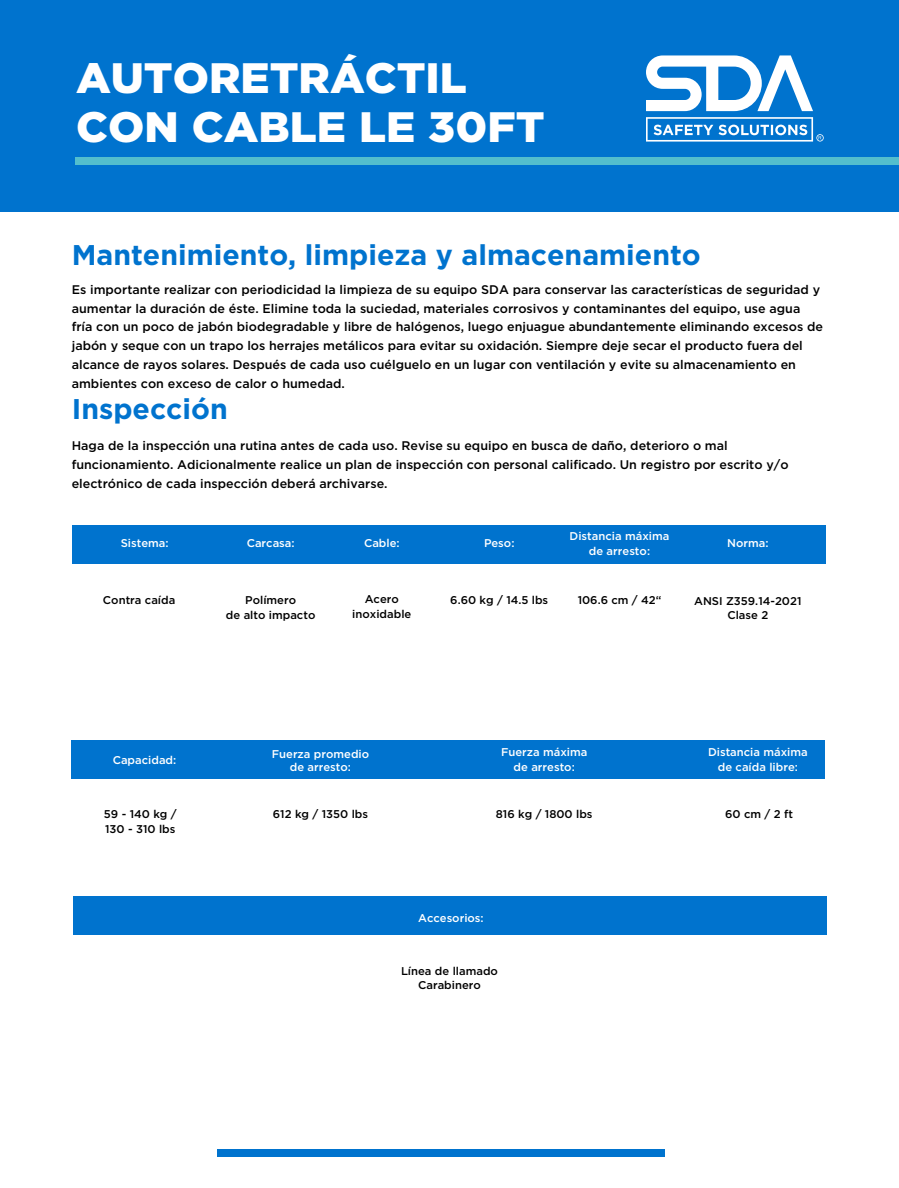
<style>
.page{position:relative;width:899px;height:1188px;background:#fff}
.page>*{position:absolute;margin:0;border:0;box-sizing:border-box;transform-origin:0 0}
.t1{font:900 42.5px/48.6px "Gotham";color:#fff}
.t2{font:700 42.5px "Rajdhani";color:#fff}
.t3{font:700 28.5px "Gotham";color:#0073ce}
.t4{font:500 12.5px/18.8px "Gotham";color:#000}
.t5{font:500 11.25px/14.4px "Gotham";color:#000;text-align:center}
.t6{font:500 11.25px/14.5px "Gotham";color:#fff;text-align:center}
</style>
<div class="page">
<div style="left:0;top:0;width:899px;height:212px;background:#0073ce"></div>
<div style="left:76px;top:157px;width:823px;height:7px;background:#53becd"></div>
<svg style="left:646px;top:55px;width:167px;height:56px"></svg>
<svg style="left:646px;top:117px;width:177px;height:24px"></svg>
<div style="left:217px;top:1149px;width:448px;height:7px;background:#0073ce"></div>
<div style="left:72px;top:524px;width:753px;height:39px;background:#0073ce"></div>
<div style="left:72px;top:739px;width:753px;height:39px;background:#0073ce"></div>
<div style="left:73px;top:895px;width:753px;height:39px;background:#0073ce"></div>
<h1 class="t1" style="left:76px;top:54px;width:470px">AUTORETRÁCTIL<br>CON CABLE LE 30FT</h1>
<h1 class="t2" style="left:237px;top:99px;width:156px">(PC100K)</h1>
<h2 class="t3" style="left:72px;top:236px;width:630px">Mantenimiento, limpieza y almacenamiento</h2>
<p class="t4" style="left:72px;top:280px;width:752px">Es importante realizar con periodicidad la limpieza de su equipo SDA para conservar las características de seguridad y aumentar la duración de éste. Elimine toda la suciedad, materiales corrosivos y contaminantes del equipo, use agua fría con un poco de jabón biodegradable y libre de halógenos, luego enjuague abundantemente eliminando excesos de jabón y seque con un trapo los herrajes metálicos para evitar su oxidación. Siempre deje secar el producto fuera del alcance de rayos solares. Después de cada uso cuélguelo en un lugar con ventilación y evite su almacenamiento en ambientes con exceso de calor o humedad.</p>
<h2 class="t3" style="left:72px;top:390px;width:157px">Inspección</h2>
<p class="t4" style="left:72px;top:436px;width:718px">Haga de la inspección una rutina antes de cada uso. Revise su equipo en busca de daño, deterioro o mal funcionamiento. Adicionalmente realice un plan de inspección con personal calificado. Un registro por escrito y/o electrónico de cada inspección deberá archivarse.</p>
<p class="t6" style="left:484px;top:536px;width:32px">Peso:</p>
<p class="t6" style="left:569px;top:528px;width:101px">Distancia máxima de arresto:</p>
<p class="t6" style="left:121px;top:536px;width:49px">Sistema:</p>
<p class="t6" style="left:247px;top:536px;width:49px">Carcasa:</p>
<p class="t6" style="left:364px;top:536px;width:37px">Cable:</p>
<p class="t6" style="left:727px;top:536px;width:43px">Norma:</p>
<p class="t5" style="left:103px;top:593px;width:74px">Contra caída</p>
<p class="t5" style="left:352px;top:592px;width:61px">Acero inoxidable</p>
<p class="t5" style="left:226px;top:593px;width:91px">Polímero<br>de alto impacto</p>
<p class="t5" style="left:450px;top:593px;width:99px">6.60 kg / 14.5 lbs</p>
<p class="t5" style="left:577px;top:593px;width:85px">106.6 cm / 42“</p>
<p class="t5" style="left:694px;top:593px;width:109px">ANSI Z359.14-2021<br>Clase 2</p>
<p class="t6" style="left:113px;top:752px;width:65px">Capacidad:</p>
<p class="t5" style="left:104px;top:806px;width:74px;text-align:left">59 - 140 kg /<br>130 - 310 lbs</p>
<p class="t6" style="left:272px;top:746px;width:99px;line-height:13.5px">Fuerza promedio de arresto:</p>
<p class="t5" style="left:273px;top:806px;width:97px">612 kg / 1350 lbs</p>
<p class="t6" style="left:501px;top:744px;width:88px">Fuerza máxima de arresto:</p>
<p class="t5" style="left:496px;top:806px;width:98px">816 kg / 1800 lbs</p>
<p class="t6" style="left:418px;top:910px;width:67px">Accesorios:</p>
<p class="t5" style="left:401px;top:963px;width:98px">Línea de llamado<br>Carabinero</p>
<p class="t6" style="left:708px;top:744px;width:101px">Distancia máxima de caída libre:</p>
<p class="t5" style="left:725px;top:806px;width:69px">60 cm / 2 ft</p>
</div>
